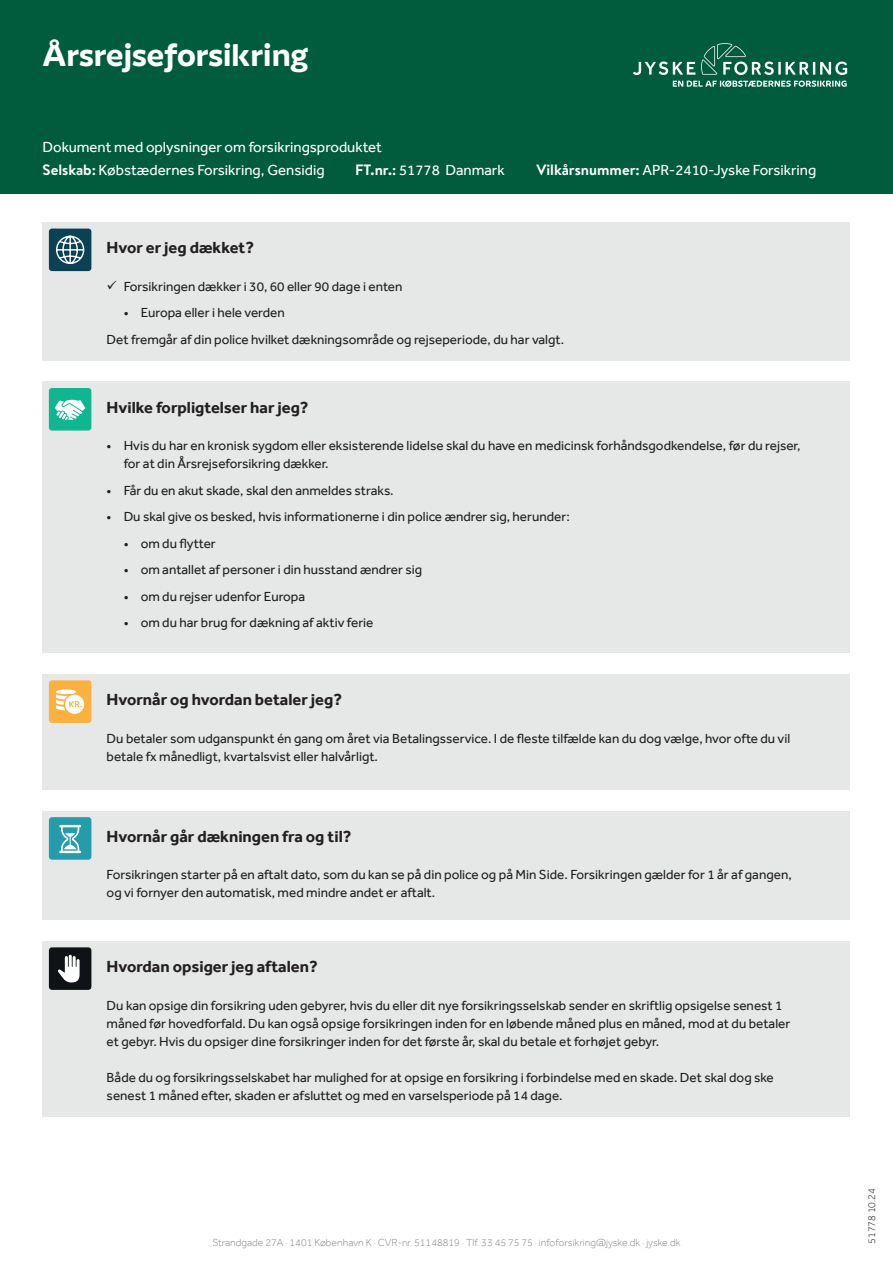
<style>
.page{position:relative;width:893px;height:1263px;background:#fff}
.page>*{position:absolute;margin:0;border:0;box-sizing:border-box;transform-origin:0 0}
.t1{font:700 30px "Jyske Bogstaver";color:#fff}
.Mellemrubrik{font:700 16.5px "Effra";color:#231f20}
.t2{font:15px/23.4px "Effra";color:#fff}
.Brødtekst{font:13.5px/18px "Effra";color:#231f20}
.t3{font:300 10.5px "Effra";color:#838383}
.t4{font:300 10.5px "Effra";color:#231f20}
.s1{font-family:"Brandon Text";font-weight:700}
</style>
<div class="page">
<div style="left:0;top:0;width:893px;height:193px;background:#005c3c"></div>
<svg style="left:633px;top:62px;width:62px;height:13px"></svg>
<svg style="left:701px;top:43px;width:146px;height:32px"></svg>
<svg style="left:673px;top:81px;width:174px;height:6px"></svg>
<div style="left:43px;top:222px;width:807px;height:138px;background:#e5e8e7"></div>
<div style="left:43px;top:382px;width:807px;height:271px;background:#e5e8e7"></div>
<div style="left:43px;top:811px;width:807px;height:109px;background:#e5e8e7"></div>
<div style="left:43px;top:674px;width:807px;height:115px;background:#e5e8e7"></div>
<div style="left:43px;top:941px;width:807px;height:175px;background:#e5e8e7"></div>
<div style="left:49px;top:229px;width:42px;height:42px;background:#0b4154;border-radius:3px"></div>
<svg style="left:56px;top:235px;width:29px;height:29px"></svg>
<div style="left:49px;top:388px;width:42px;height:42px;background:#0fb68f;border-radius:3px"></div>
<svg style="left:55px;top:400px;width:30px;height:20px"></svg>
<div style="left:49px;top:817px;width:42px;height:43px;background:#259cac;border-radius:3px"></div>
<svg style="left:59px;top:825px;width:22px;height:28px"></svg>
<div style="left:49px;top:680px;width:42px;height:43px;background:#fbb13f;border-radius:3px"></div>
<div style="left:56px;top:689px;width:20px;height:5px;background:#fff;border-radius:50%"></div>
<svg style="left:65px;top:695px;width:19px;height:19px"></svg>
<svg style="left:56px;top:694px;width:26px;height:16px"></svg>
<div style="left:49px;top:947px;width:42px;height:43px;background:#101315;border-radius:3px"></div>
<svg style="left:58px;top:955px;width:22px;height:27px"></svg>
<h1 class="t1" style="left:43px;top:34px;width:267px">Årsrejseforsikring</h1>
<p class="t2" style="left:43px;top:135px;width:341px">Dokument med oplysninger om forsikringsproduktet<br><span class="s1">Selskab:</span> Købstædernes Forsikring, Gensidig</p>
<p class="t2" style="left:355px;top:158px;width:151px"><span class="s1">FT.nr.:</span> 51778 Danmark</p>
<p class="t2" style="left:536px;top:158px;width:281px"><span class="s1">Vilkårsnummer:</span> APR-2410-Jyske Forsikring</p>
<p class="Mellemrubrik" style="left:107px;top:238px;width:149px">Hvor er jeg dækket?</p>
<p class="Brødtekst" style="left:124px;top:277px;width:280px">Forsikringen dækker i 30, 60 eller 90 dage i enten</p>
<p class="Brødtekst" style="left:124px;top:304px;width:163px">• Europa eller i hele verden</p>
<p class="Brødtekst" style="left:107px;top:330px;width:459px">Det fremgår af din police hvilket dækningsområde og rejseperiode, du har valgt.</p>
<p class="Mellemrubrik" style="left:107px;top:397px;width:203px">Hvilke forpligtelser har jeg?</p>
<p class="Brødtekst" style="left:124px;top:437px;width:678px;text-indent:-17px">• Hvis du har en kronisk sygdom eller eksisterende lidelse skal du have en medicinsk forhåndsgodkendelse, før du rejser, for at din Årsrejseforsikring dækker.</p>
<p class="Brødtekst" style="left:107px;top:481px;width:288px">• Får du en akut skade, skal den anmeldes straks.</p>
<p class="Brødtekst" style="left:107px;top:508px;width:465px">• Du skal give os besked, hvis informationerne i din police ændrer sig, herunder:</p>
<p class="Brødtekst" style="left:124px;top:534px;width:94px">• om du flytter</p>
<p class="Brødtekst" style="left:124px;top:561px;width:300px">• om antallet af personer i din husstand ændrer sig</p>
<p class="Brødtekst" style="left:124px;top:587px;width:183px">• om du rejser udenfor Europa</p>
<p class="Brødtekst" style="left:124px;top:614px;width:251px">• om du har brug for dækning af aktiv ferie</p>
<p class="Mellemrubrik" style="left:107px;top:690px;width:237px">Hvornår og hvordan betaler jeg?</p>
<p class="Brødtekst" style="left:107px;top:729px;width:685px">Du betaler som udganspunkt én gang om året via Betalingsservice. I de fleste tilfælde kan du dog vælge, hvor ofte du vil betale fx månedligt, kvartalsvist eller halvårligt.</p>
<p class="Mellemrubrik" style="left:107px;top:827px;width:246px">Hvornår går dækningen fra og til?</p>
<p class="Brødtekst" style="left:107px;top:866px;width:687px">Forsikringen starter på en aftalt dato, som du kan se på din police og på Min Side. Forsikringen gælder for 1 år af gangen, og vi fornyer den automatisk, med mindre andet er aftalt.</p>
<p class="Mellemrubrik" style="left:107px;top:957px;width:212px">Hvordan opsiger jeg aftalen?</p>
<p class="Brødtekst" style="left:107px;top:996px;width:685px">Du kan opsige din forsikring uden gebyrer, hvis du eller dit nye forsikringsselskab sender en skriftlig opsigelse senest 1 måned før hovedforfald. Du kan også opsige forsikringen inden for en løbende måned plus en måned, mod at du betaler et gebyr. Hvis du opsiger dine forsikringer inden for det første år, skal du betale et forhøjet gebyr.</p>
<p class="Brødtekst" style="left:107px;top:1068px;width:669px">Både du og forsikringsselskabet har mulighed for at opsige en forsikring i forbindelse med en skade. Det skal dog ske senest 1 måned efter, skaden er afsluttet og med en varselsperiode på 14 dage.</p>
<p class="t3" style="left:213px;top:1236px;width:469px">Strandgade 27A · 1401 København K · CVR-nr. 51148819 · Tlf. 33 45 75 75 · infoforsikring@jyske.dk · jyske.dk</p>
<p class="t4" style="left:865px;top:1244px;width:57px;rotate:-90deg">51778 10.24</p>
</div>
